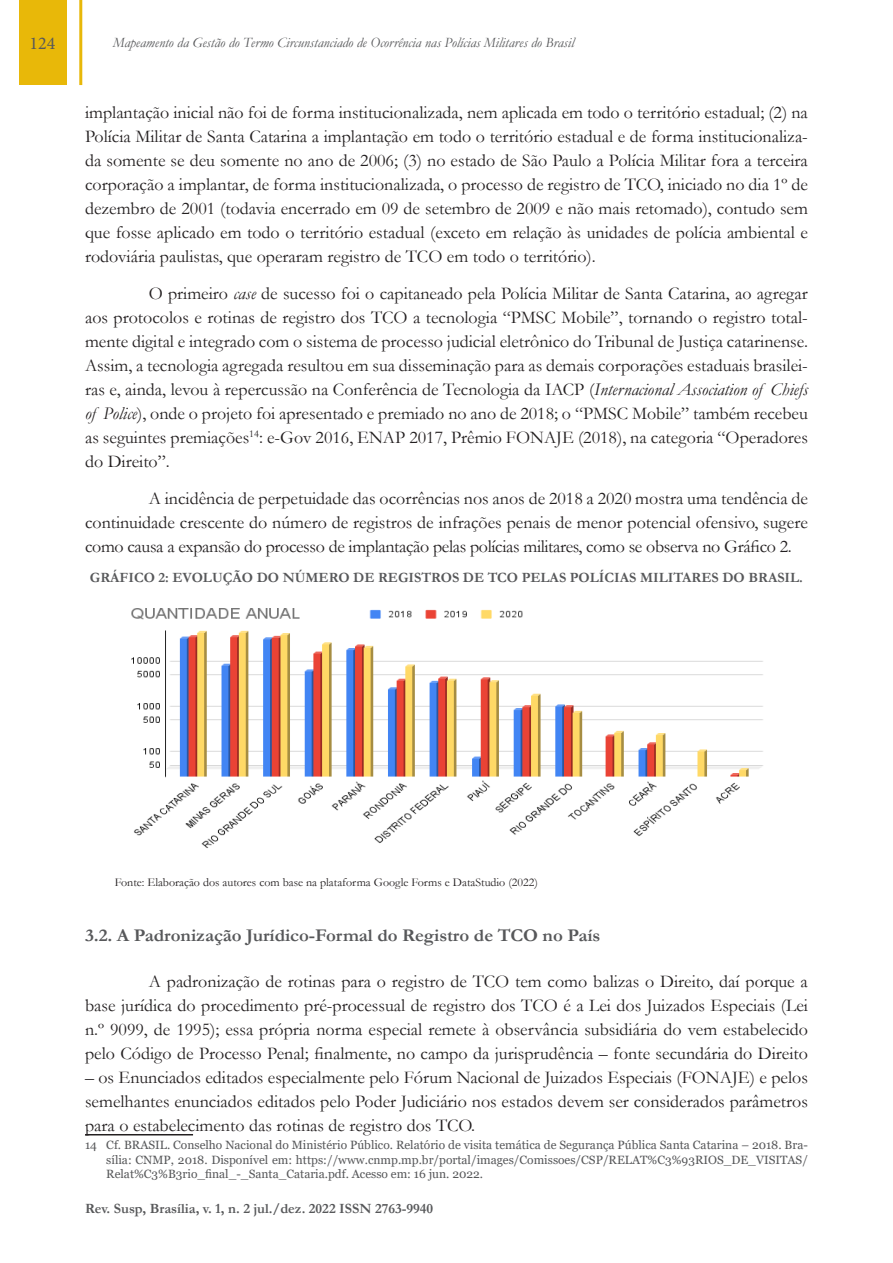
<style>
.page{position:relative;width:893px;height:1263px;background:#fff}
.page>*{position:absolute;margin:0;border:0;box-sizing:border-box;transform-origin:0 0}
.MIOLO{font:18px/24px "Garamond";color:#231f20;text-align:justify}
.SUBTITULO{font:700 18px "Garamond";letter-spacing:-.005em;color:#57585a;scale:1.05 1}
.t1{font:18px "Minion Pro";color:#57585a}
.TABELAS{font:700 14.25px "Garamond";color:#57585a}
.t2{font:italic 14.25px "Garamond";color:#57585a}
._0_-_RODAPE{font:12px/14.4px "Georgia";color:#57585a;text-align:justify}
.FONTE{font:12px "Garamond";color:#231f20}
.s1{font-style:italic}
</style>
<div class="page">
<div style="left:19px;top:0;width:48px;height:85px;background:#e8b809"></div>
<hr style="left:79px;top:0;width:3px;height:85px;background:#e8b809">
<img style="left:131px;top:608px;width:632px;height:241px">
<hr style="left:85px;top:1134px;width:108px;height:1px;background:#231f20">
<p class="t1" style="left:30px;top:31px;width:27px">124</p>
<p class="t2" style="left:113px;top:33px;width:463px">Mapeamento da Gestão do Termo Circunstanciado de Ocorrência nas Polícias Militares do Brasil</p>
<p class="MIOLO" style="left:85px;top:100px;width:724px">implantação inicial não foi de forma institucionalizada, nem aplicada em todo o território estadual; (2) na Polícia Militar de Santa Catarina a implantação em todo o território estadual e de forma institucionaliza&shy;da somente se deu somente no ano de 2006; (3) no estado de São Paulo a Polícia Militar fora a terceira corporação a implantar, de forma institucionalizada, o processo de registro de TCO, iniciado no dia 1º de dezembro de 2001 (todavia encerrado em 09 de setembro de 2009 e não mais retomado), contudo sem que fosse aplicado em todo o território estadual (exceto em relação às unidades de polícia ambiental e rodoviária paulistas, que operaram registro de TCO em todo o território).</p>
<p class="MIOLO" style="left:85px;top:281px;width:724px;text-indent:64px">O primeiro <span class="s1">case</span> de sucesso foi o capitaneado pela Polícia Militar de Santa Catarina, ao agregar aos protocolos e rotinas de registro dos TCO a tecnologia “PMSC Mobile”, tornando o registro total&shy;mente digital e integrado com o sistema de processo judicial eletrônico do Tribunal de Justiça catarinense.<br>Assim, a tecnologia agregada resultou em sua disseminação para as demais corporações estaduais brasilei&shy;ras e, ainda, levou à repercussão na Conferência de Tecnologia da IACP (<span class="s1">Internacional Association of Chiefs of Police</span>), onde o projeto foi apresentado e premiado no ano de 2018; o “PMSC Mobile” também recebeu as seguintes premiações<sup>14</sup>: e-Gov 2016, ENAP 2017, Prêmio FONAJE (2018), na categoria “Operadores do Direito”.</p>
<p class="MIOLO" style="left:85px;top:485px;width:724px;text-indent:64px">A incidência de perpetuidade das ocorrências nos anos de 2018 a 2020 mostra uma tendência de continuidade crescente do número de registros de infrações penais de menor potencial ofensivo, sugere como causa a expansão do processo de implantação pelas polícias militares, como se observa no Gráfico 2.</p>
<p class="TABELAS" style="left:90px;top:568px;width:714px">GRÁFICO 2: EVOLUÇÃO DO NÚMERO DE REGISTROS DE TCO PELAS POLÍCIAS MILITARES DO BRASIL.</p>
<p class="FONTE" style="left:115px;top:874px;width:425px">Fonte: Elaboração dos autores com base na plataforma Google Forms e DataStudio (2022)</p>
<p class="SUBTITULO" style="left:85px;top:923px;width:492px">3.2. A Padronização Jurídico-Formal do Registro de TCO no País</p>
<p class="MIOLO" style="left:85px;top:968px;width:724px;text-indent:64px">A padronização de rotinas para o registro de TCO tem como balizas o Direito, daí porque a base jurídica do procedimento pré-processual de registro dos TCO é a Lei dos Juizados Especiais (Lei n.º 9099, de 1995); essa própria norma especial remete à observância subsidiária do vem estabelecido pelo Código de Processo Penal; finalmente, no campo da jurisprudência – fonte secundária do Direito</p>
<p class="MIOLO" style="left:85px;top:1064px;width:724px">– os Enunciados editados especialmente pelo Fórum Nacional de Juizados Especiais (FONAJE) e pelos semelhantes enunciados editados pelo Poder Judiciário nos estados devem ser considerados parâmetros para o estabelecimento das rotinas de registro dos TCO.</p>
<p class="_0_-_RODAPE" style="left:106px;top:1138px;width:703px;text-indent:-21px">14 Cf. BRASIL. Conselho Nacional do Ministério Público. Relatório de visita temática de Segurança Pública Santa Catarina – 2018. Bra&shy;sília: CNMP, 2018. Disponível em: https://www.cnmp.mp.br/portal/images/Comissoes/CSP/RELAT%C3%93RIOS_DE_VISITAS/ Relat%C3%B3rio_final_-_Santa_Cataria.pdf. Acesso em: 16 jun. 2022.</p>
<p class="TABELAS" style="left:85px;top:1199px;width:350px">Rev. Susp, Brasília, v. 1, n. 2 jul./dez. 2022 ISSN 2763-9940</p>
</div>
